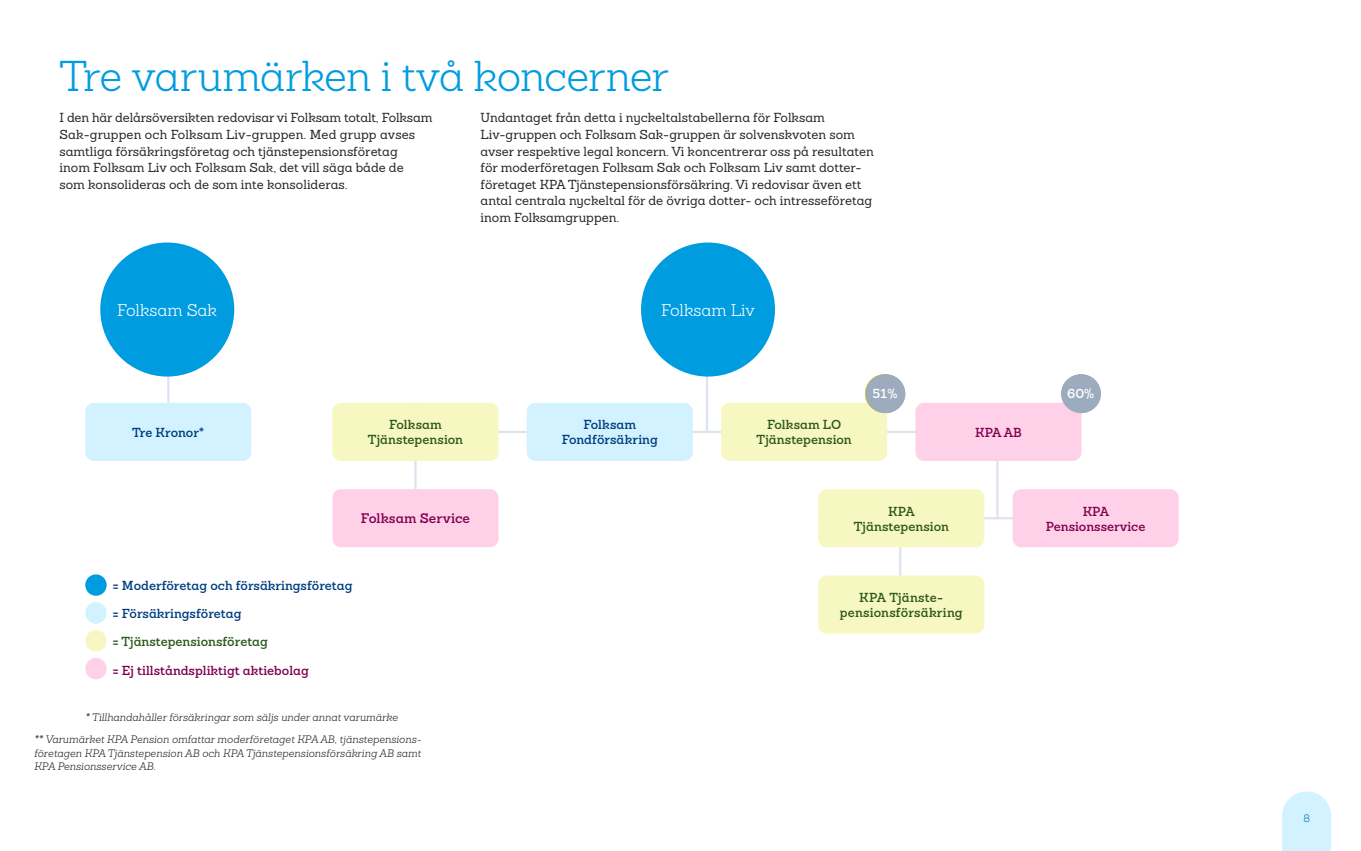
<style>
.page{position:relative;width:1361px;height:851px;background:#fff}
.page>*{position:absolute;margin:0;border:0;box-sizing:border-box;transform-origin:0 0}
.Rubrik_2_Blå_28_32{font:300 42px "Sanchez Folksam";letter-spacing:-.025em;color:#009ce0}
.t1{font:300 16.5px "Sanchez Folksam";color:#fff}
.t2{font:600 13.5px "Sanchez Folksam";letter-spacing:.005em;color:#80004f}
.Brödtext_1_8_5_11{font:500 12.75px/16.5px "Sanchez Folksam";color:#22252b}
.t3{font:600 12.75px/15px "Sanchez Folksam";letter-spacing:.005em;color:#2d581d;text-align:center}
.t4{font:600 12.75px/15px "Sanchez Folksam";color:#003e80;text-align:center}
.t5{font:600 12.75px/15px "Sanchez Folksam";color:#80004f;text-align:center}
.t6{font:600 12.75px "Sanchez Folksam";color:#fff}
.Fotnot_2_7_9{font:italic 300 10.5px/13.5px "Sanchez Folksam";color:#22252b;text-align:justify}
.t7{font:300 10.5px "Sanchez Folksam";color:#0075bc}
.s1{font-weight:500}
</style>
<div class="page">
<svg style="left:1282px;top:791px;width:49px;height:59px;background:#d6f3ff"></svg>
<hr style="left:167px;top:320px;width:2px;height:141px;background:#dce3ee">
<div style="left:100px;top:242px;width:134px;height:134px;background:#009ce0;border-radius:50%"></div>
<div style="left:85px;top:403px;width:166px;height:58px;background:#d2f2ff;border-radius:9px"></div>
<div style="left:85px;top:602px;width:22px;height:21px;background:#d2f2ff;border-radius:50%"></div>
<div style="left:85px;top:574px;width:22px;height:21px;background:#009ce0;border-radius:50%"></div>
<div style="left:85px;top:630px;width:22px;height:21px;background:#f7f8c1;border-radius:50%"></div>
<div style="left:85px;top:657px;width:22px;height:22px;background:#ffd1e8;border-radius:50%"></div>
<hr style="left:899px;top:519px;width:2px;height:85px;background:#dce3ee">
<hr style="left:818px;top:517px;width:360px;height:2px;background:#dce3ee">
<hr style="left:414px;top:403px;width:2px;height:144px;background:#dce3ee">
<hr style="left:996px;top:403px;width:2px;height:116px;background:#dce3ee">
<hr style="left:332px;top:431px;width:749px;height:2px;background:#dce3ee">
<div style="left:332px;top:403px;width:166px;height:58px;background:#f7f8c1;border-radius:9px"></div>
<div style="left:527px;top:403px;width:166px;height:58px;background:#d2f2ff;border-radius:9px"></div>
<div style="left:721px;top:403px;width:166px;height:58px;background:#f7f8c1;border-radius:9px"></div>
<div style="left:915px;top:403px;width:166px;height:58px;background:#ffd1e8;border-radius:9px"></div>
<div style="left:818px;top:489px;width:166px;height:58px;background:#f7f8c1;border-radius:9px"></div>
<div style="left:818px;top:575px;width:166px;height:58px;background:#f7f8c1;border-radius:9px"></div>
<div style="left:1012px;top:489px;width:166px;height:58px;background:#ffd1e8;border-radius:9px"></div>
<div style="left:332px;top:489px;width:166px;height:58px;background:#ffd1e8;border-radius:9px"></div>
<hr style="left:706px;top:320px;width:2px;height:112px;background:#dce3ee">
<div style="left:641px;top:242px;width:134px;height:134px;background:#009ce0;border-radius:50%"></div>
<div style="left:865px;top:374px;width:40px;height:39px;background:#9dabbe;border-radius:50%"></div>
<div style="left:1061px;top:374px;width:40px;height:39px;background:#9dabbe;border-radius:50%"></div>
<p class="Rubrik_2_Blå_28_32" style="left:60px;top:50px;width:611px">Tre varumärken i två koncerner</p>
<p class="Brödtext_1_8_5_11" style="left:60px;top:110px;width:375px">I den här delårsöversikten redovisar vi Folksam totalt, Folksam Sak-gruppen och Folksam Liv-gruppen. Med grupp avses samtliga försäkringsföretag och tjänstepensionsföretag<br>inom Folksam Liv och Folksam Sak, det vill säga både de<br>som konsolideras och de som inte konsolideras.</p>
<p class="Brödtext_1_8_5_11" style="left:480px;top:110px;width:395px">Undantaget från detta i nyckeltalstabellerna för Folksam Liv-gruppen och Folksam Sak-gruppen är solvenskvoten som avser respektive legal koncern. Vi koncentrerar oss på resultaten för moderföretagen Folksam Sak och Folksam Liv samt dotter&shy;företaget KPA Tjänstepensionsförsäkring. Vi redovisar även ett antal centrala nyckeltal för de övriga dotter- och intresseföretag inom Folksamgruppen.</p>
<p class="t1" style="left:117px;top:299px;width:101px">Folksam Sak</p>
<p class="t1" style="left:661px;top:299px;width:95px">Folksam Liv</p>
<p class="t4" style="left:132px;top:424px;width:74px">Tre Kronor<span class="s1">*</span></p>
<p class="t6" style="left:872px;top:385px;width:26px">51%</p>
<p class="t6" style="left:1067px;top:385px;width:29px">60%</p>
<p class="t3" style="left:368px;top:417px;width:97px">Folksam<br>Tjänstepension</p>
<p class="t4" style="left:562px;top:417px;width:98px">Folksam<br>Fondförsäkring</p>
<p class="t3" style="left:756px;top:417px;width:97px">Folksam LO<br>Tjänstepension</p>
<p class="t5" style="left:975px;top:424px;width:48px">KPA AB</p>
<p class="t2" style="left:361px;top:509px;width:111px">Folksam Service</p>
<p class="t4" style="left:112px;top:577px;width:242px">= Moderföretag och försäkringsföretag</p>
<p class="t4" style="left:112px;top:605px;width:131px">= Försäkringsföretag</p>
<p class="t3" style="left:112px;top:633px;width:157px">= Tjänstepensionsföretag</p>
<p class="t5" style="left:112px;top:662px;width:198px">= Ej tillståndspliktigt aktiebolag</p>
<p class="t3" style="left:853px;top:503px;width:97px">KPA<br>Tjänstepension</p>
<p class="t3" style="left:840px;top:589px;width:124px">KPA Tjänste&shy;pensionsförsäkring</p>
<p class="t5" style="left:1046px;top:503px;width:101px">KPA<br>Pensionsservice</p>
<p class="Fotnot_2_7_9" style="left:85px;top:710px;width:314px">* Tillhandahåller försäkringar som säljs under annat varumärke</p>
<p class="Fotnot_2_7_9" style="left:34px;top:732px;width:389px">** Varumärket KPA Pension omfattar moderföretaget KPA AB, tjänstepensions&shy;företagen KPA Tjänstepension AB och KPA Tjänstepensionsförsäkring AB samt KPA Pensionsservice AB.</p>
<p class="t7" style="left:1303px;top:811px;width:8px">8</p>
</div>
